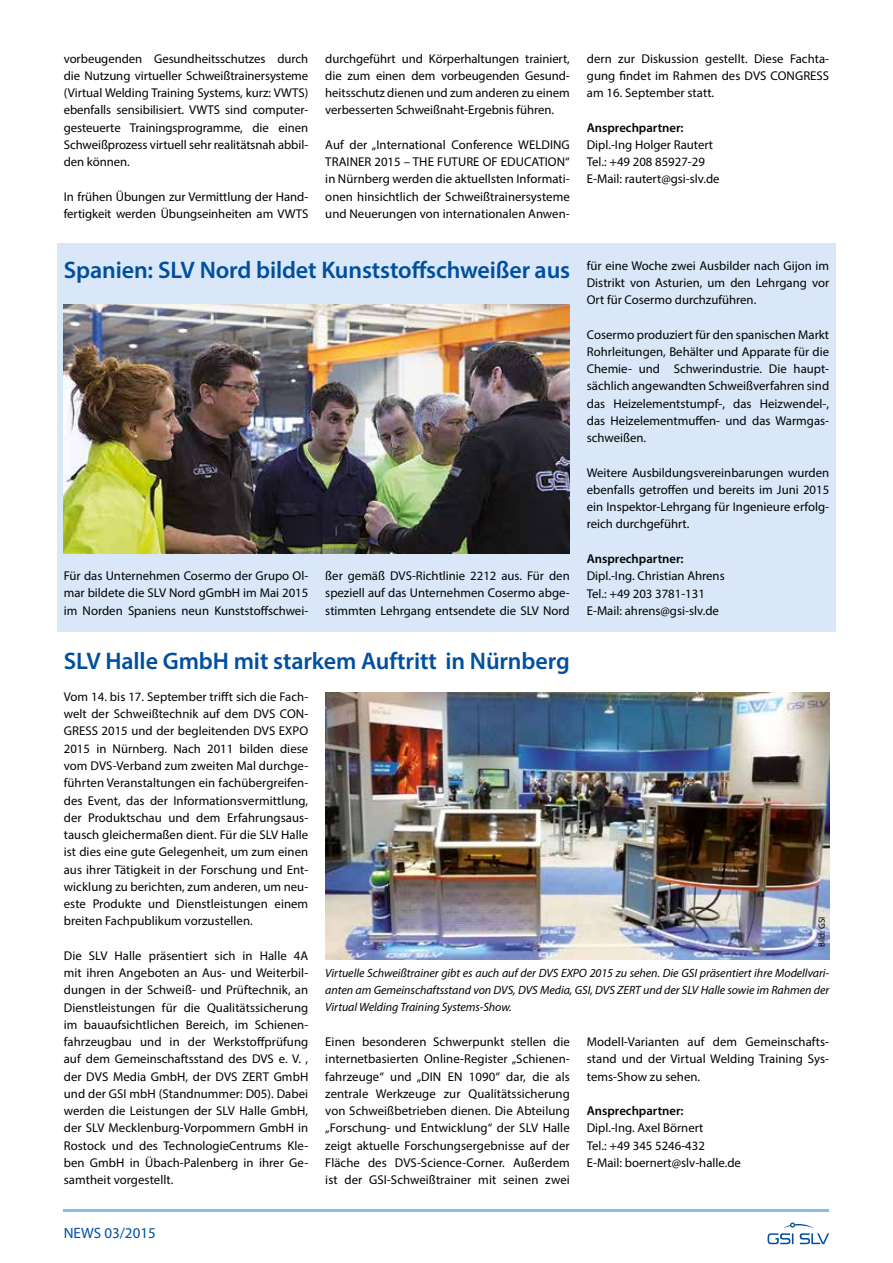
<style>
.page{position:relative;width:893px;height:1263px;background:#fff}
.page>*{position:absolute;margin:0;border:0;box-sizing:border-box;transform-origin:0 0}
.t1{font:600 24px "Myriad Pro";letter-spacing:-.005em;color:#004f9f}
.t2{font:15px "Myriad Pro";color:#004f9f}
.t3{font:12.75px/17.2px "Myriad Pro";color:#000;text-align:justify}
.t4{font:600 12.75px "Myriad Pro";color:#000}
.t5{font:italic 12px/17.2px "Myriad Pro";letter-spacing:-.005em;color:#000;text-align:justify}
.t6{font:9px "Myriad Pro";color:#000}
</style>
<div class="page">
<div style="left:57px;top:244px;width:779px;height:388px;background:#d9e7f8"></div>
<hr style="left:64px;top:1210px;width:765px;height:2px;background:#88bce7">
<svg style="left:768px;top:1222px;width:61px;height:22px"></svg>
<img style="left:64px;top:304px;width:506px;height:249px">
<img style="left:325px;top:692px;width:504px;height:268px">
<p class="t3" style="left:64px;top:50px;width:246px">vorbeugenden Gesundheitsschutzes durch die Nutzung virtueller Schweißtrainersysteme (Virtual Welding Training Systems, kurz: VWTS) ebenfalls sensibilisiert. VWTS sind computer&shy;gesteuerte Trainingsprogramme, die einen Schweißprozess virtuell sehr realitätsnah abbil&shy;den können.</p>
<p class="t3" style="left:64px;top:188px;width:246px">In frühen Übungen zur Vermittlung der Hand&shy;fertigkeit werden Übungseinheiten am VWTS</p>
<p class="t3" style="left:325px;top:50px;width:246px">durchgeführt und Körperhaltungen trainiert, die zum einen dem vorbeugenden Gesund&shy;heitsschutz dienen und zum anderen zu einem verbesserten Schweißnaht-Ergebnis führen.</p>
<p class="t3" style="left:325px;top:136px;width:246px">Auf der „International Conference WELDING TRAINER 2015 – THE FUTURE OF EDUCATION“ in Nürnberg werden die aktuellsten Informati&shy;onen hinsichtlich der Schweißtrainersysteme und Neuerungen von internationalen Anwen-</p>
<h1 class="t1" style="left:64px;top:254px;width:508px">Spanien: SLV Nord bildet Kunststoffschweißer aus</h1>
<p class="t3" style="left:64px;top:567px;width:246px">Für das Unternehmen Cosermo der Grupo Ol&shy;mar bildete die SLV Nord gGmbH im Mai 2015 im Norden Spaniens neun Kunststoffschwei-</p>
<p class="t3" style="left:325px;top:567px;width:246px">ßer gemäß DVS-Richtlinie 2212 aus. Für den speziell auf das Unternehmen Cosermo abge&shy;stimmten Lehrgang entsendete die SLV Nord</p>
<h1 class="t1" style="left:64px;top:645px;width:507px">SLV Halle GmbH mit starkem Auftritt in Nürnberg</h1>
<p class="t3" style="left:587px;top:50px;width:244px">dern zur Diskussion gestellt. Diese Fachta&shy;gung findet im Rahmen des DVS CONGRESS am 16. September statt.</p>
<p class="t4" style="left:587px;top:119px;width:98px">Ansprechpartner:</p>
<p class="t3" style="left:587px;top:136px;width:134px;text-align:left">Dipl.-Ing Holger Rautert<br>Tel.: +49 208 85927-29<br>E-Mail: rautert@gsi-slv.de</p>
<p class="t3" style="left:587px;top:257px;width:244px">für eine Woche zwei Ausbilder nach Gijon im Distrikt von Asturien, um den Lehrgang vor Ort für Cosermo durchzuführen.</p>
<p class="t3" style="left:587px;top:326px;width:244px">Cosermo produziert für den spanischen Markt Rohrleitungen, Behälter und Apparate für die Chemie- und Schwerindustrie. Die haupt&shy;sächlich angewandten Schweißverfahren sind das Heizelementstumpf-, das Heizwendel-, das Heizelementmuffen- und das Warmgas&shy;schweißen.</p>
<p class="t3" style="left:587px;top:464px;width:244px">Weitere Ausbildungsvereinbarungen wurden ebenfalls getroffen und bereits im Juni 2015 ein Inspektor-Lehrgang für Ingenieure erfolg&shy;reich durchgeführt.</p>
<p class="t4" style="left:587px;top:551px;width:98px">Ansprechpartner:</p>
<p class="t3" style="left:587px;top:567px;width:139px;text-align:left">Dipl.-Ing. Christian Ahrens<br>Tel.: +49 203 3781-131<br>E-Mail: ahrens@gsi-slv.de</p>
<p class="t3" style="left:64px;top:688px;width:246px">Vom 14. bis 17. September trifft sich die Fach&shy;welt der Schweißtechnik auf dem DVS CON-GRESS 2015 und der begleitenden DVS EXPO 2015 in Nürnberg. Nach 2011 bilden diese vom DVS-Verband zum zweiten Mal durchge&shy;führten Veranstaltungen ein fachübergreifen&shy;des Event, das der Informationsvermittlung, der Produktschau und dem Erfahrungsaus&shy;tausch gleichermaßen dient. Für die SLV Halle ist dies eine gute Gelegenheit, um zum einen aus ihrer Tätigkeit in der Forschung und Ent&shy;wicklung zu berichten, zum anderen, um neu&shy;este Produkte und Dienstleistungen einem breiten Fachpublikum vorzustellen.</p>
<p class="t3" style="left:64px;top:947px;width:246px">Die SLV Halle präsentiert sich in Halle 4A mit ihren Angeboten an Aus- und Weiterbil&shy;dungen in der Schweiß- und Prüftechnik, an Dienstleistungen für die Qualitätssicherung im bauaufsichtlichen Bereich, im Schienen&shy;fahrzeugbau und in der Werkstoffprüfung auf dem Gemeinschaftsstand des DVS e. V. , der DVS Media GmbH, der DVS ZERT GmbH und der GSI mbH (Standnummer: D05). Dabei werden die Leistungen der SLV Halle GmbH, der SLV Mecklenburg-Vorpommern GmbH in Rostock und des TechnologieCentrums Kle&shy;ben GmbH in Übach-Palenberg in ihrer Ge&shy;samtheit vorgestellt.</p>
<p class="t2" style="left:64px;top:1224px;width:93px">NEWS 03/2015</p>
<p class="t6" style="left:816px;top:947px;width:32px;rotate:-90deg">Bild: GSI</p>
<p class="t5" style="left:325px;top:964px;width:505px">Virtuelle Schweißtrainer gibt es auch auf der DVS EXPO 2015 zu sehen. Die GSI präsentiert ihre Modellvari&shy;anten am Gemeinschaftsstand von DVS, DVS Media, GSI, DVS ZERT und der SLV Halle sowie im Rahmen der Virtual Welding Training Systems-Show.</p>
<p class="t3" style="left:325px;top:1033px;width:246px">Einen besonderen Schwerpunkt stellen die internetbasierten Online-Register „Schienen&shy;fahrzeuge“ und „DIN EN 1090“ dar, die als zentrale Werkzeuge zur Qualitätssicherung von Schweißbetrieben dienen. Die Abteilung „Forschung- und Entwicklung“ der SLV Halle zeigt aktuelle Forschungsergebnisse auf der Fläche des DVS-Science-Corner. Außerdem ist der GSI-Schweißtrainer mit seinen zwei</p>
<p class="t3" style="left:587px;top:1033px;width:244px">Modell-Varianten auf dem Gemeinschafts&shy;stand und der Virtual Welding Training Sys&shy;tems-Show zu sehen.</p>
<p class="t4" style="left:587px;top:1102px;width:98px">Ansprechpartner:</p>
<p class="t3" style="left:587px;top:1119px;width:156px;text-align:left">Dipl.-Ing. Axel Börnert<br>Tel.: +49 345 5246-432<br>E-Mail: boernert@slv-halle.de</p>
</div>
